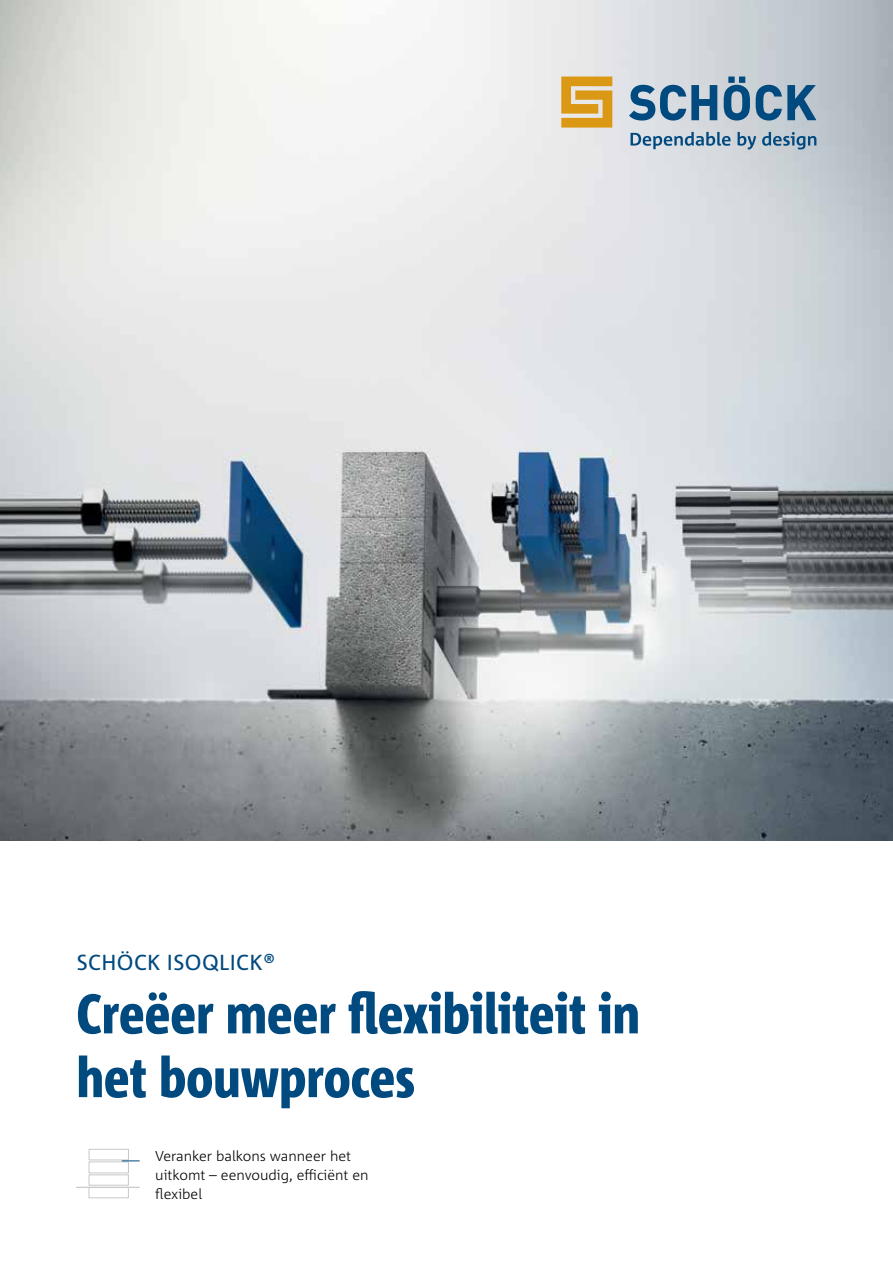
<style>
.page{position:relative;width:893px;height:1263px;background:#fff}
.page>*{position:absolute;margin:0;border:0;box-sizing:border-box;transform-origin:0 0}
.t1{font:800 condensed 55.5px/63.8px "Corpid Schoeck";color:#004a80}
.t2{font:21.75px "Corpid Schoeck";letter-spacing:.02em;color:#004a80}
.t3{font:300 14.25px/19.2px "Corpid Schoeck";color:#000}
</style>
<div class="page">
<img style="left:0;top:0;width:893px;height:840px">
<svg style="left:629px;top:77px;width:187px;height:44px"></svg>
<svg style="left:561px;top:77px;width:51px;height:51px"></svg>
<svg style="left:630px;top:132px;width:101px;height:17px"></svg>
<svg style="left:737px;top:132px;width:19px;height:17px"></svg>
<svg style="left:762px;top:132px;width:54px;height:17px"></svg>
<hr style="left:77px;top:1187px;width:62px;height:1px;background:#c7c8ca">
<svg style="left:88px;top:1148px;width:51px;height:51px"></svg>
<h2 class="t2" style="left:77px;top:948px;width:200px">SCHÖCK ISOQLICK®</h2>
<h1 class="t1" style="left:77px;top:981px;width:565px">Creëer meer flexibiliteit in het bouwproces</h1>
<p class="t3" style="left:155px;top:1146px;width:215px">Veranker balkons wanneer het uitkomt – eenvoudig, efficiënt en flexibel</p>
</div>
